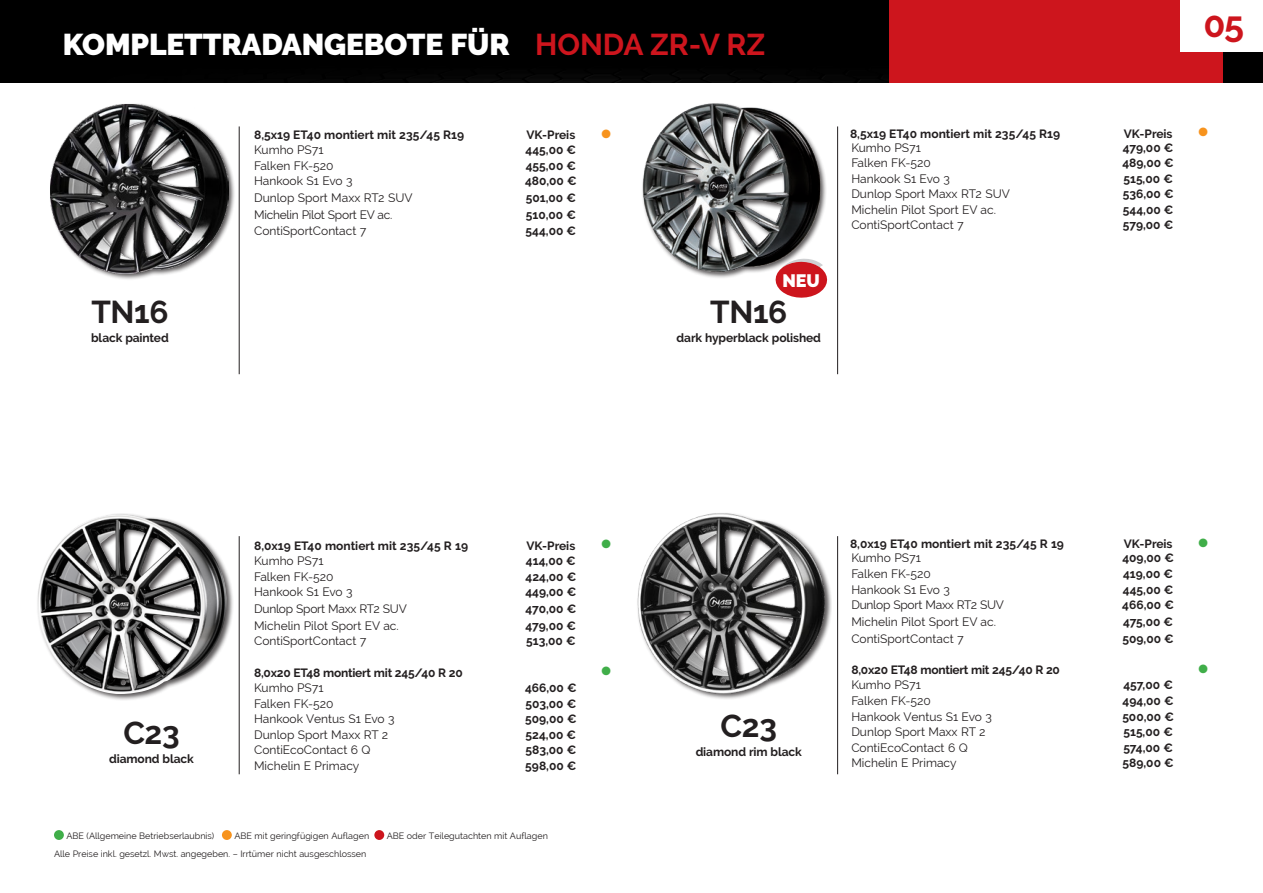
<style>
.page{position:relative;width:1263px;height:893px;background:#fff}
.page>*{position:absolute;margin:0;border:0;box-sizing:border-box;transform-origin:0 0}
.t1{font:700 36px "Raleway";color:#cd151d}
.t2{font:700 31.5px "Raleway";letter-spacing:-.01em;color:#231f20}
.t3{font:900 30px "Raleway";letter-spacing:-.005em;color:#fff}
.t4{font:900 18px "Raleway";color:#fff}
.t5{font:12px "Raleway";color:#231f20}
.t6{font:700 12px "Raleway";color:#231f20}
.t7{font:12px "Raleway";letter-spacing:-.02em;color:#231f20}
.t8{font:700 12px "Raleway";letter-spacing:-.02em;color:#231f20}
.t9{font:12px "Zapf Dingbats ITC";color:#40ae49}
.t10{font:12px "Zapf Dingbats ITC";color:#f7931d}
.t11{font:9px "Raleway";color:#231f20}
.s1{font-weight:700;color:#cd151d}
</style>
<div class="page">
<div style="left:0;top:0;width:1263px;height:83px;background:#000"></div>
<div style="left:50px;top:103px;width:186px;height:178px;background:#231f20;opacity:.75"></div>
<img style="left:51px;top:104px;width:178px;height:170px">
<hr style="left:239px;top:126px;width:1px;height:248px;background:#231f20">
<hr style="left:837px;top:126px;width:1px;height:248px;background:#231f20">
<hr style="left:837px;top:536px;width:1px;height:238px;background:#231f20">
<hr style="left:239px;top:536px;width:1px;height:238px;background:#231f20">
<img style="left:642px;top:103px;width:184px;height:175px">
<div style="left:636px;top:512px;width:196px;height:188px;background:#231f20;opacity:.75"></div>
<img style="left:637px;top:512px;width:190px;height:186px">
<div style="left:36px;top:513px;width:198px;height:188px;background:#231f20;opacity:.75"></div>
<img style="left:37px;top:514px;width:189px;height:180px">
<div style="left:54px;top:830px;width:10px;height:10px;background:#40ae49;border-radius:50%"></div>
<div style="left:222px;top:830px;width:10px;height:10px;background:#f7931d;border-radius:50%"></div>
<div style="left:374px;top:830px;width:10px;height:10px;background:#cd151d;border-radius:50%"></div>
<div style="left:889px;top:0;width:333px;height:83px;background:#cd151d"></div>
<svg style="left:772px;top:258px;width:56px;height:40px"></svg>
<div style="left:782px;top:270px;width:38px;height:17px;background:#cd151d"></div>
<div style="left:1181px;top:0;width:82px;height:51px;background:#fff"></div>
<h3 class="t3" style="left:63px;top:27px;width:704px">KOMPLETTRADANGEBOTE FÜR <span class="s1">HONDA ZR-V RZ</span></h3>
<h2 class="t2" style="left:91px;top:294px;width:79px">TN16</h2>
<p class="t6" style="left:91px;top:331px;width:79px">black painted</p>
<p class="t6" style="left:254px;top:128px;width:212px">8,5x19 ET40 montiert mit 235/45 R19</p>
<p class="t6" style="left:526px;top:128px;width:50px">VK-Preis</p>
<p class="t10" style="left:601px;top:128px;width:11px">●</p>
<p class="t5" style="left:254px;top:143px;width:71px">Kumho PS71</p>
<p class="t6" style="left:526px;top:143px;width:52px">445,00 €</p>
<p class="t5" style="left:254px;top:159px;width:81px">Falken FK-520</p>
<p class="t6" style="left:526px;top:159px;width:52px">455,00 €</p>
<p class="t5" style="left:254px;top:174px;width:100px">Hankook S1 Evo 3</p>
<p class="t6" style="left:525px;top:174px;width:53px">480,00 €</p>
<p class="t5" style="left:254px;top:191px;width:160px">Dunlop Sport Maxx RT2 SUV</p>
<p class="t6" style="left:526px;top:191px;width:52px">501,00 €</p>
<p class="t7" style="left:254px;top:208px;width:140px">Michelin Pilot Sport EV ac.</p>
<p class="t6" style="left:526px;top:208px;width:52px">510,00 €</p>
<p class="t5" style="left:254px;top:224px;width:114px">ContiSportContact 7</p>
<p class="t6" style="left:526px;top:224px;width:52px">544,00 €</p>
<h3 class="t4" style="left:782px;top:270px;width:39px">NEU</h3>
<h2 class="t2" style="left:710px;top:294px;width:79px">TN16</h2>
<p class="t6" style="left:677px;top:331px;width:146px">dark hyperblack polished</p>
<h1 class="t1" style="left:1203px;top:4px;width:42px">05</h1>
<p class="t6" style="left:850px;top:126px;width:212px">8,5x19 ET40 montiert mit 235/45 R19</p>
<p class="t6" style="left:1124px;top:126px;width:50px">VK-Preis</p>
<p class="t10" style="left:1198px;top:127px;width:11px">●</p>
<p class="t5" style="left:851px;top:141px;width:71px">Kumho PS71</p>
<p class="t6" style="left:1123px;top:141px;width:52px">479,00 €</p>
<p class="t5" style="left:851px;top:156px;width:81px">Falken FK-520</p>
<p class="t6" style="left:1122px;top:156px;width:53px">489,00 €</p>
<p class="t5" style="left:851px;top:172px;width:100px">Hankook S1 Evo 3</p>
<p class="t6" style="left:1123px;top:172px;width:51px">515,00 €</p>
<p class="t5" style="left:851px;top:187px;width:160px">Dunlop Sport Maxx RT2 SUV</p>
<p class="t6" style="left:1123px;top:187px;width:52px">536,00 €</p>
<p class="t5" style="left:851px;top:203px;width:146px">Michelin Pilot Sport EV ac.</p>
<p class="t6" style="left:1123px;top:203px;width:52px">544,00 €</p>
<p class="t5" style="left:851px;top:218px;width:114px">ContiSportContact 7</p>
<p class="t6" style="left:1123px;top:218px;width:52px">579,00 €</p>
<h2 class="t2" style="left:123px;top:715px;width:58px">C23</h2>
<p class="t6" style="left:109px;top:752px;width:86px">diamond black</p>
<p class="t6" style="left:254px;top:538px;width:215px">8,0x19 ET40 montiert mit 235/45 R 19</p>
<p class="t6" style="left:526px;top:538px;width:50px">VK-Preis</p>
<p class="t9" style="left:601px;top:539px;width:11px">●</p>
<p class="t5" style="left:254px;top:554px;width:71px">Kumho PS71</p>
<p class="t6" style="left:526px;top:554px;width:51px">414,00 €</p>
<p class="t5" style="left:254px;top:569px;width:81px">Falken FK-520</p>
<p class="t6" style="left:525px;top:569px;width:52px">424,00 €</p>
<p class="t5" style="left:254px;top:585px;width:100px">Hankook S1 Evo 3</p>
<p class="t6" style="left:525px;top:585px;width:53px">449,00 €</p>
<p class="t7" style="left:254px;top:602px;width:154px">Dunlop Sport Maxx RT2 SUV</p>
<p class="t6" style="left:525px;top:602px;width:52px">470,00 €</p>
<p class="t5" style="left:254px;top:619px;width:146px">Michelin Pilot Sport EV ac.</p>
<p class="t6" style="left:526px;top:619px;width:52px">479,00 €</p>
<p class="t5" style="left:254px;top:634px;width:114px">ContiSportContact 7</p>
<p class="t6" style="left:526px;top:634px;width:51px">513,00 €</p>
<p class="t8" style="left:254px;top:665px;width:210px">8,0x20 ET48 montiert mit 245/40 R 20</p>
<p class="t9" style="left:601px;top:666px;width:11px">●</p>
<p class="t5" style="left:254px;top:681px;width:71px">Kumho PS71</p>
<p class="t6" style="left:525px;top:681px;width:53px">466,00 €</p>
<p class="t5" style="left:254px;top:696px;width:81px">Falken FK-520</p>
<p class="t6" style="left:525px;top:696px;width:52px">503,00 €</p>
<p class="t5" style="left:254px;top:712px;width:142px">Hankook Ventus S1 Evo 3</p>
<p class="t6" style="left:525px;top:712px;width:53px">509,00 €</p>
<p class="t5" style="left:254px;top:727px;width:136px">Dunlop Sport Maxx RT 2</p>
<p class="t6" style="left:526px;top:728px;width:52px">524,00 €</p>
<p class="t5" style="left:254px;top:743px;width:118px">ContiEcoContact 6 Q</p>
<p class="t6" style="left:525px;top:743px;width:52px">583,00 €</p>
<p class="t5" style="left:254px;top:758px;width:107px">Michelin E Primacy</p>
<p class="t6" style="left:525px;top:759px;width:53px">598,00 €</p>
<p class="t11" style="left:66px;top:830px;width:149px">ABE (Allgemeine Betriebserlaubnis)</p>
<p class="t11" style="left:234px;top:830px;width:136px">ABE mit geringfügigen Auflagen</p>
<p class="t11" style="left:387px;top:830px;width:163px">ABE oder Teilegutachten mit Auflagen</p>
<p class="t11" style="left:54px;top:849px;width:314px">Alle Preise inkl. gesetzl. Mwst. angegeben. – Irrtümer nicht ausgeschlossen</p>
<h2 class="t2" style="left:721px;top:708px;width:58px">C23</h2>
<p class="t6" style="left:696px;top:745px;width:108px">diamond rim black</p>
<p class="t6" style="left:850px;top:537px;width:215px">8,0x19 ET40 montiert mit 235/45 R 19</p>
<p class="t6" style="left:1124px;top:537px;width:50px">VK-Preis</p>
<p class="t9" style="left:1198px;top:537px;width:11px">●</p>
<p class="t5" style="left:851px;top:551px;width:71px">Kumho PS71</p>
<p class="t6" style="left:1122px;top:551px;width:53px">409,00 €</p>
<p class="t5" style="left:851px;top:567px;width:81px">Falken FK-520</p>
<p class="t6" style="left:1123px;top:567px;width:52px">419,00 €</p>
<p class="t5" style="left:851px;top:582px;width:100px">Hankook S1 Evo 3</p>
<p class="t6" style="left:1123px;top:582px;width:52px">445,00 €</p>
<p class="t7" style="left:851px;top:598px;width:154px">Dunlop Sport Maxx RT2 SUV</p>
<p class="t6" style="left:1122px;top:598px;width:53px">466,00 €</p>
<p class="t5" style="left:851px;top:615px;width:146px">Michelin Pilot Sport EV ac.</p>
<p class="t6" style="left:1123px;top:615px;width:52px">475,00 €</p>
<p class="t5" style="left:851px;top:632px;width:114px">ContiSportContact 7</p>
<p class="t6" style="left:1122px;top:632px;width:53px">509,00 €</p>
<p class="t8" style="left:851px;top:663px;width:210px">8,0x20 ET48 montiert mit 245/40 R 20</p>
<p class="t9" style="left:1198px;top:663px;width:11px">●</p>
<p class="t5" style="left:851px;top:678px;width:71px">Kumho PS71</p>
<p class="t6" style="left:1123px;top:678px;width:51px">457,00 €</p>
<p class="t5" style="left:851px;top:694px;width:81px">Falken FK-520</p>
<p class="t6" style="left:1122px;top:694px;width:53px">494,00 €</p>
<p class="t5" style="left:851px;top:709px;width:142px">Hankook Ventus S1 Evo 3</p>
<p class="t6" style="left:1122px;top:709px;width:53px">500,00 €</p>
<p class="t5" style="left:851px;top:725px;width:136px">Dunlop Sport Maxx RT 2</p>
<p class="t6" style="left:1123px;top:725px;width:51px">515,00 €</p>
<p class="t5" style="left:851px;top:740px;width:118px">ContiEcoContact 6 Q</p>
<p class="t6" style="left:1123px;top:740px;width:51px">574,00 €</p>
<p class="t5" style="left:851px;top:756px;width:107px">Michelin E Primacy</p>
<p class="t6" style="left:1122px;top:756px;width:53px">589,00 €</p>
</div>
